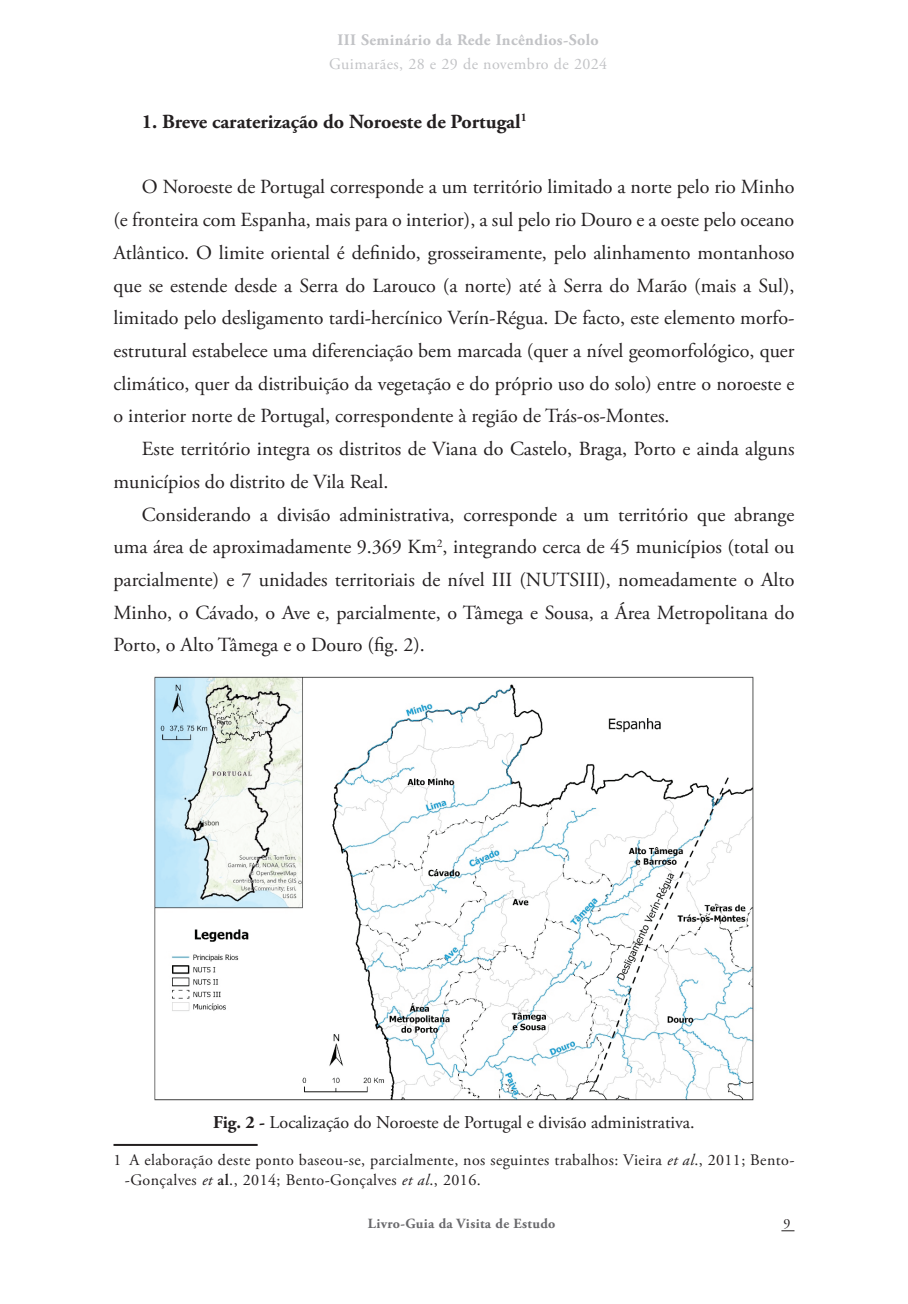
<style>
.page{position:relative;width:908px;height:1304px;background:#fff}
.page>*{position:absolute;margin:0;border:0;box-sizing:border-box;transform-origin:0 0}
.t1{font:20px/32.8px "Adobe Garamond Pro";color:#231f20;text-align:justify}
.t2{font:700 20px "Adobe Garamond Pro";color:#231f20}
.t3{font:18px "Adobe Garamond Pro";letter-spacing:-.015em;color:#231f20}
.t4{font:16px/20px "Adobe Garamond Pro";letter-spacing:.025em;color:#231f20}
.t5{font:700 16px "Adobe Garamond Pro";letter-spacing:.025em;color:#c2c3c6}
.t6{font:16px "Adobe Garamond Pro";letter-spacing:.025em;color:#c2c3c6}
.t7{font:700 14px "Adobe Garamond Pro";letter-spacing:.025em;color:#69696c}
.t8{font:14px "Adobe Garamond Pro";color:#231f20}
.s1{font-weight:700}
.s2{font-style:italic}
.s3{font-weight:600}
</style>
<div class="page">
<svg style="left:781px;top:1230px;width:13px;height:1px"></svg>
<hr style="left:113px;top:1144px;width:144px;height:2px;background:#231f20">
<img style="left:154px;top:676px;width:600px;height:425px">
<p class="t5" style="left:337px;top:31px;width:263px">III Seminário da Rede Incêndios-Solo</p>
<p class="t6" style="left:329px;top:54px;width:279px">Guimarães, 28 e 29 de novembro de 2024</p>
<p class="t2" style="left:142px;top:110px;width:386px">1. Breve caraterização do Noroeste de Portugal<sup>1</sup></p>
<p class="t1" style="left:113px;top:171px;width:682px;text-indent:28px">O Noroeste de Portugal corresponde a um território limitado a norte pelo rio Minho (e fronteira com Espanha, mais para o interior), a sul pelo rio Douro e a oeste pelo oceano Atlântico. O limite oriental é definido, grosseiramente, pelo alinhamento montanhoso que se estende desde a Serra do Larouco (a norte) até à Serra do Marão (mais a Sul), limitado pelo desligamento tardi-hercínico Verín-Régua. De facto, este elemento morfo&shy;estrutural estabelece uma diferenciação bem marcada (quer a nível geomorfológico, quer climático, quer da distribuição da vegetação e do próprio uso do solo) entre o noroeste e o interior norte de Portugal, correspondente à região de Trás-os-Montes.</p>
<p class="t1" style="left:113px;top:433px;width:682px;text-indent:28px">Este território integra os distritos de Viana do Castelo, Braga, Porto e ainda alguns municípios do distrito de Vila Real.</p>
<p class="t1" style="left:113px;top:498px;width:682px;text-indent:28px">Considerando a divisão administrativa, corresponde a um território que abrange uma área de aproximadamente 9.369 Km<sup>2</sup>, integrando cerca de 45 municípios (total ou parcialmente) e 7 unidades territoriais de nível III (NUTSIII), nomeadamente o Alto Minho, o Cávado, o Ave e, parcialmente, o Tâmega e Sousa, a Área Metropolitana do Porto, o Alto Tâmega e o Douro (fig. 2).</p>
<p class="t3" style="left:213px;top:1111px;width:482px"><span class="s1">Fig. 2 -</span> Localização do Noroeste de Portugal e divisão administrativa.</p>
<p class="t4" style="left:125px;top:1150px;width:670px;text-indent:-11px">1 A elaboração deste ponto baseou-se, parcialmente, nos seguintes trabalhos: Vieira <span class="s2">et al</span>., 2011; Bento--Gonçalves <span class="s2">et</span> <span class="s3">al</span>., 2014; Bento-Gonçalves <span class="s2">et al</span>., 2016.</p>
<p class="t7" style="left:367px;top:1215px;width:189px">Livro-Guia da Visita de Estudo</p>
<p class="t8" style="left:783px;top:1215px;width:8px">9</p>
</div>
